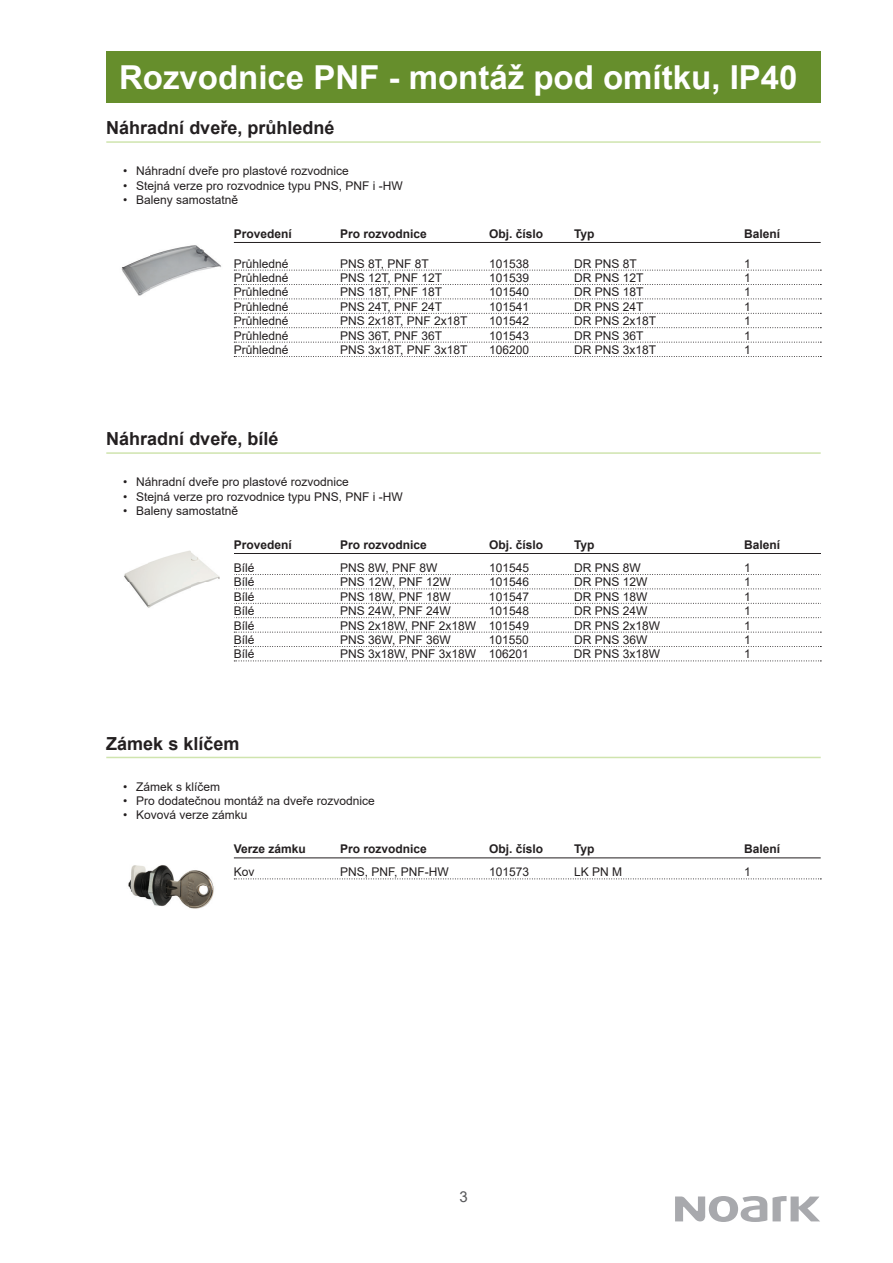
<style>
.page{position:relative;width:893px;height:1263px;background:#fff}
.page>*{position:absolute;margin:0;border:0;box-sizing:border-box;transform-origin:0 0}
.t1{font:700 33px "Arial";color:#fff}
.t2{font:700 18px "Arial";color:#231f20}
.t3{font:15px "Arial";color:#57585a}
.t4{font:12px "Arial";color:#231f20}
.t5{font:700 12px "Arial";color:#231f20}
</style>
<div class="page">
<svg style="left:675px;top:1196px;width:145px;height:26px"></svg>
<div style="left:106px;top:51px;width:715px;height:51px;background:#668e2c"></div>
<svg style="left:234px;top:270px;width:587px;height:1px"></svg>
<svg style="left:234px;top:284px;width:587px;height:1px"></svg>
<svg style="left:234px;top:299px;width:587px;height:1px"></svg>
<svg style="left:234px;top:313px;width:587px;height:1px"></svg>
<svg style="left:234px;top:327px;width:587px;height:1px"></svg>
<svg style="left:234px;top:342px;width:587px;height:1px"></svg>
<svg style="left:234px;top:356px;width:587px;height:1px"></svg>
<img style="left:121px;top:245px;width:101px;height:51px">
<hr style="left:234px;top:242px;width:587px;height:1px;background:#231f20">
<hr style="left:106px;top:141px;width:715px;height:2px;background:#cfe4ae">
<svg style="left:234px;top:574px;width:587px;height:1px"></svg>
<svg style="left:234px;top:588px;width:587px;height:1px"></svg>
<svg style="left:234px;top:603px;width:587px;height:1px"></svg>
<svg style="left:234px;top:617px;width:587px;height:1px"></svg>
<svg style="left:234px;top:632px;width:587px;height:1px"></svg>
<svg style="left:234px;top:646px;width:587px;height:1px"></svg>
<svg style="left:234px;top:660px;width:587px;height:1px"></svg>
<hr style="left:234px;top:553px;width:587px;height:1px;background:#231f20">
<hr style="left:106px;top:452px;width:715px;height:2px;background:#cfe4ae">
<svg style="left:234px;top:878px;width:587px;height:1px"></svg>
<img style="left:128px;top:865px;width:86px;height:44px">
<hr style="left:234px;top:857px;width:587px;height:1px;background:#231f20">
<hr style="left:106px;top:757px;width:715px;height:1px;background:#cfe4ae">
<img style="left:124px;top:550px;width:96px;height:58px">
<h1 class="t1" style="left:119px;top:54px;width:680px">Rozvodnice PNF - montáž pod omítku, IP40</h1>
<h2 class="t2" style="left:106px;top:115px;width:230px">Náhradní dveře, průhledné</h2>
<p class="t4" style="left:123px;top:163px;width:227px">• Náhradní dveře pro plastové rozvodnice</p>
<p class="t4" style="left:123px;top:177px;width:281px">• Stejná verze pro rozvodnice typu PNS, PNF i -HW</p>
<p class="t4" style="left:123px;top:192px;width:116px">• Baleny samostatně</p>
<p class="t5" style="left:234px;top:225px;width:60px">Provedení</p>
<p class="t5" style="left:340px;top:225px;width:88px">Pro rozvodnice</p>
<p class="t5" style="left:489px;top:225px;width:56px">Obj. číslo</p>
<p class="t5" style="left:574px;top:225px;width:22px">Typ</p>
<p class="t5" style="left:744px;top:225px;width:38px">Balení</p>
<p class="t4" style="left:234px;top:255px;width:56px">Průhledné</p>
<p class="t4" style="left:340px;top:255px;width:90px">PNS 8T, PNF 8T</p>
<p class="t4" style="left:489px;top:255px;width:42px">101538</p>
<p class="t4" style="left:574px;top:255px;width:64px">DR PNS 8T</p>
<p class="t4" style="left:744px;top:255px;width:8px">1</p>
<p class="t4" style="left:234px;top:270px;width:56px">Průhledné</p>
<p class="t4" style="left:340px;top:270px;width:104px">PNS 12T, PNF 12T</p>
<p class="t4" style="left:489px;top:270px;width:42px">101539</p>
<p class="t4" style="left:574px;top:270px;width:71px">DR PNS 12T</p>
<p class="t4" style="left:744px;top:270px;width:8px">1</p>
<p class="t4" style="left:234px;top:284px;width:56px">Průhledné</p>
<p class="t4" style="left:340px;top:284px;width:104px">PNS 18T, PNF 18T</p>
<p class="t4" style="left:489px;top:284px;width:42px">101540</p>
<p class="t4" style="left:574px;top:284px;width:71px">DR PNS 18T</p>
<p class="t4" style="left:744px;top:284px;width:8px">1</p>
<p class="t4" style="left:234px;top:298px;width:56px">Průhledné</p>
<p class="t4" style="left:340px;top:298px;width:104px">PNS 24T, PNF 24T</p>
<p class="t4" style="left:489px;top:298px;width:42px">101541</p>
<p class="t4" style="left:574px;top:298px;width:71px">DR PNS 24T</p>
<p class="t4" style="left:744px;top:298px;width:8px">1</p>
<p class="t4" style="left:234px;top:313px;width:56px">Průhledné</p>
<p class="t4" style="left:340px;top:313px;width:129px">PNS 2x18T, PNF 2x18T</p>
<p class="t4" style="left:489px;top:313px;width:42px">101542</p>
<p class="t4" style="left:574px;top:313px;width:84px">DR PNS 2x18T</p>
<p class="t4" style="left:744px;top:313px;width:8px">1</p>
<p class="t4" style="left:234px;top:327px;width:56px">Průhledné</p>
<p class="t4" style="left:340px;top:327px;width:104px">PNS 36T, PNF 36T</p>
<p class="t4" style="left:489px;top:327px;width:42px">101543</p>
<p class="t4" style="left:574px;top:327px;width:71px">DR PNS 36T</p>
<p class="t4" style="left:744px;top:327px;width:8px">1</p>
<p class="t4" style="left:234px;top:342px;width:56px">Průhledné</p>
<p class="t4" style="left:340px;top:342px;width:129px">PNS 3x18T, PNF 3x18T</p>
<p class="t4" style="left:489px;top:342px;width:42px">106200</p>
<p class="t4" style="left:574px;top:342px;width:84px">DR PNS 3x18T</p>
<p class="t4" style="left:744px;top:342px;width:8px">1</p>
<h2 class="t2" style="left:106px;top:426px;width:174px">Náhradní dveře, bílé</h2>
<p class="t4" style="left:123px;top:474px;width:227px">• Náhradní dveře pro plastové rozvodnice</p>
<p class="t4" style="left:123px;top:488px;width:281px">• Stejná verze pro rozvodnice typu PNS, PNF i -HW</p>
<p class="t4" style="left:123px;top:503px;width:116px">• Baleny samostatně</p>
<p class="t5" style="left:234px;top:536px;width:60px">Provedení</p>
<p class="t5" style="left:340px;top:536px;width:88px">Pro rozvodnice</p>
<p class="t5" style="left:489px;top:536px;width:56px">Obj. číslo</p>
<p class="t5" style="left:574px;top:536px;width:22px">Typ</p>
<p class="t5" style="left:744px;top:536px;width:38px">Balení</p>
<p class="t4" style="left:234px;top:559px;width:22px">Bílé</p>
<p class="t4" style="left:340px;top:559px;width:99px">PNS 8W, PNF 8W</p>
<p class="t4" style="left:489px;top:559px;width:42px">101545</p>
<p class="t4" style="left:574px;top:559px;width:68px">DR PNS 8W</p>
<p class="t4" style="left:744px;top:559px;width:8px">1</p>
<p class="t4" style="left:234px;top:574px;width:22px">Bílé</p>
<p class="t4" style="left:340px;top:574px;width:112px">PNS 12W, PNF 12W</p>
<p class="t4" style="left:489px;top:574px;width:42px">101546</p>
<p class="t4" style="left:574px;top:574px;width:75px">DR PNS 12W</p>
<p class="t4" style="left:744px;top:574px;width:8px">1</p>
<p class="t4" style="left:234px;top:588px;width:22px">Bílé</p>
<p class="t4" style="left:340px;top:588px;width:112px">PNS 18W, PNF 18W</p>
<p class="t4" style="left:489px;top:588px;width:42px">101547</p>
<p class="t4" style="left:574px;top:588px;width:75px">DR PNS 18W</p>
<p class="t4" style="left:744px;top:588px;width:8px">1</p>
<p class="t4" style="left:234px;top:603px;width:22px">Bílé</p>
<p class="t4" style="left:340px;top:603px;width:112px">PNS 24W, PNF 24W</p>
<p class="t4" style="left:489px;top:603px;width:42px">101548</p>
<p class="t4" style="left:574px;top:603px;width:75px">DR PNS 24W</p>
<p class="t4" style="left:744px;top:603px;width:8px">1</p>
<p class="t4" style="left:234px;top:617px;width:22px">Bílé</p>
<p class="t4" style="left:340px;top:617px;width:190px">PNS 2x18W, PNF 2x18W 101549</p>
<p class="t4" style="left:574px;top:617px;width:88px">DR PNS 2x18W</p>
<p class="t4" style="left:744px;top:617px;width:8px">1</p>
<p class="t4" style="left:234px;top:631px;width:22px">Bílé</p>
<p class="t4" style="left:340px;top:631px;width:112px">PNS 36W, PNF 36W</p>
<p class="t4" style="left:489px;top:631px;width:42px">101550</p>
<p class="t4" style="left:574px;top:631px;width:75px">DR PNS 36W</p>
<p class="t4" style="left:744px;top:631px;width:8px">1</p>
<p class="t4" style="left:234px;top:646px;width:22px">Bílé</p>
<p class="t4" style="left:340px;top:646px;width:190px">PNS 3x18W, PNF 3x18W 106201</p>
<p class="t4" style="left:574px;top:646px;width:88px">DR PNS 3x18W</p>
<p class="t4" style="left:744px;top:646px;width:8px">1</p>
<h2 class="t2" style="left:106px;top:731px;width:135px">Zámek s klíčem</h2>
<p class="t4" style="left:123px;top:778px;width:98px">• Zámek s klíčem</p>
<p class="t4" style="left:123px;top:793px;width:253px">• Pro dodatečnou montáž na dveře rozvodnice</p>
<p class="t4" style="left:123px;top:807px;width:126px">• Kovová verze zámku</p>
<p class="t5" style="left:234px;top:840px;width:74px">Verze zámku</p>
<p class="t5" style="left:340px;top:840px;width:88px">Pro rozvodnice</p>
<p class="t5" style="left:489px;top:840px;width:56px">Obj. číslo</p>
<p class="t5" style="left:574px;top:840px;width:22px">Typ</p>
<p class="t5" style="left:744px;top:840px;width:38px">Balení</p>
<p class="t4" style="left:234px;top:864px;width:22px">Kov</p>
<p class="t4" style="left:340px;top:864px;width:110px">PNS, PNF, PNF-HW</p>
<p class="t4" style="left:489px;top:864px;width:42px">101573</p>
<p class="t4" style="left:574px;top:864px;width:50px">LK PN M</p>
<p class="t4" style="left:744px;top:864px;width:8px">1</p>
<p class="t3" style="left:459px;top:1186px;width:10px">3</p>
</div>
